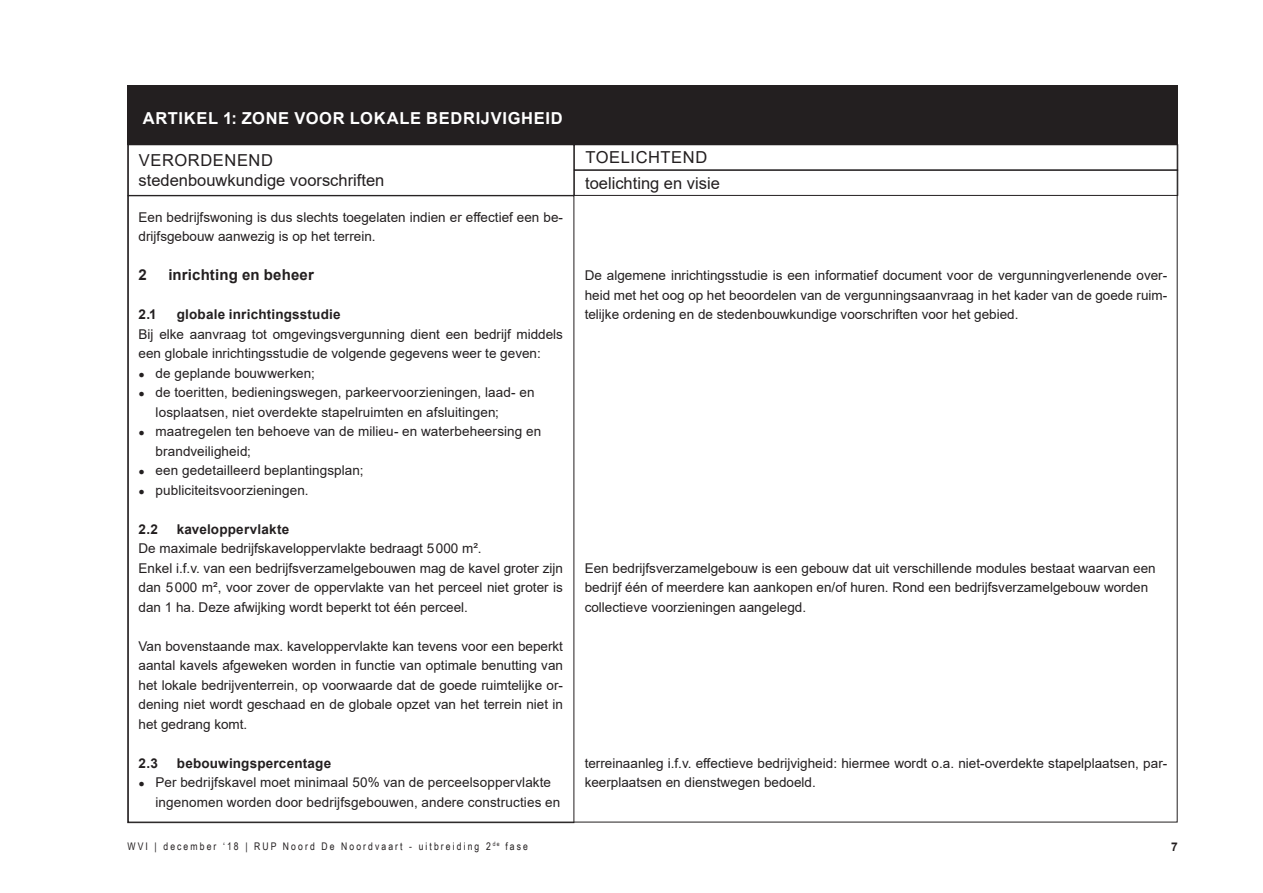
<style>
.page{position:relative;width:1263px;height:893px;background:#fff}
.page>*{position:absolute;margin:0;border:0;box-sizing:border-box;transform-origin:0 0}
.t1{font:16.5px/19.5px "Arial";color:#231f20}
.Lijstnummering_2_tit{font:700 16.5px "Arial";letter-spacing:.04em;color:#fff}
.voorschrift_titel_1{font:700 15px "Arial";letter-spacing:.01em;color:#231f20}
.Standaard{font:13.5px/19.5px "Arial";color:#231f20}
.opsomming_niveau_1{font:13.5px/19.5px "Arial";letter-spacing:.005em;color:#231f20}
.voorschrift_titel_1-2{font:700 13.5px "Arial";letter-spacing:.015em;color:#231f20}
.t2{font:700 12px "Arial";color:#231f20}
.t3{font:10.5px "Arial Narrow";letter-spacing:.2em;color:#231f20}
.s1{font-weight:700;font-size:10.5px}
</style>
<div class="page">
<div style="left:128px;top:145px;width:446px;height:51px;border:1px solid #231f20"></div>
<div style="left:574px;top:170px;width:604px;height:26px;border:1px solid #231f20"></div>
<div style="left:128px;top:85px;width:1050px;height:60px;background:#231f20"></div>
<p class="Lijstnummering_2_tit" style="left:143px;top:107px;width:422px">ARTIKEL 1: ZONE VOOR LOKALE BEDRIJVIGHEID</p>
<p class="t1" style="left:139px;top:151px;width:247px">VERORDENEND stedenbouwkundige voorschriften</p>
<p class="t1" style="left:585px;top:145px;width:136px;line-height:25.5px">TOELICHTEND toelichting en visie</p>
<p class="Standaard" style="left:139px;top:207px;width:426px">Een bedrijfswoning is dus slechts toegelaten indien er effectief een be&shy;drijfsgebouw aanwezig is op het terrein.</p>
<p class="voorschrift_titel_1" style="left:139px;top:264px;width:10px">2</p>
<p class="voorschrift_titel_1" style="left:168px;top:264px;width:147px">inrichting en beheer</p>
<p class="voorschrift_titel_1-2" style="left:139px;top:305px;width:20px">2.1</p>
<p class="voorschrift_titel_1-2" style="left:177px;top:305px;width:165px">globale inrichtingsstudie</p>
<p class="Standaard" style="left:139px;top:324px;width:426px">Bij elke aanvraag tot omgevingsvergunning dient een bedrijf middels een globale inrichtingsstudie de volgende gegevens weer te geven:</p>
<p class="opsomming_niveau_1" style="left:139px;top:363px;width:178px"><span class="s1">●</span> de geplande bouwwerken;</p>
<p class="opsomming_niveau_1" style="left:156px;top:382px;width:380px;text-indent:-17px"><span class="s1">●</span> de toeritten, bedieningswegen, parkeervoorzieningen, laad- en losplaatsen, niet overdekte stapelruimten en afsluitingen;</p>
<p class="opsomming_niveau_1" style="left:156px;top:421px;width:387px;text-indent:-17px"><span class="s1">●</span> maatregelen ten behoeve van de milieu- en waterbeheersing en brandveiligheid;</p>
<p class="opsomming_niveau_1" style="left:139px;top:460px;width:226px"><span class="s1">●</span> een gedetailleerd beplantingsplan;</p>
<p class="opsomming_niveau_1" style="left:139px;top:480px;width:172px"><span class="s1">●</span> publiciteitsvoorzieningen.</p>
<p class="voorschrift_titel_1-2" style="left:139px;top:519px;width:21px">2.2</p>
<p class="voorschrift_titel_1-2" style="left:177px;top:519px;width:114px">kaveloppervlakte</p>
<p class="Standaard" style="left:139px;top:538px;width:345px">De maximale bedrijfskaveloppervlakte bedraagt 5000 m².</p>
<p class="Standaard" style="left:139px;top:558px;width:426px;text-align:justify">Enkel i.f.v. van een bedrijfsverzamelgebouwen mag de kavel groter zijn dan 5000 m², voor zover de oppervlakte van het perceel niet groter is dan 1 ha. Deze afwijking wordt beperkt tot één perceel.</p>
<p class="Standaard" style="left:139px;top:636px;width:426px;text-align:justify">Van bovenstaande max. kaveloppervlakte kan tevens voor een beperkt aantal kavels afgeweken worden in functie van optimale benutting van het lokale bedrijventerrein, op voorwaarde dat de goede ruimtelijke or&shy;dening niet wordt geschaad en de globale opzet van het terrein niet in het gedrang komt.</p>
<p class="voorschrift_titel_1-2" style="left:139px;top:753px;width:21px">2.3</p>
<p class="voorschrift_titel_1-2" style="left:177px;top:753px;width:156px">bebouwingspercentage</p>
<p class="opsomming_niveau_1" style="left:156px;top:772px;width:406px;text-indent:-17px"><span class="s1">●</span> Per bedrijfskavel moet minimaal 50% van de perceelsoppervlakte ingenomen worden door bedrijfsgebouwen, andere constructies en</p>
<p class="Standaard" style="left:585px;top:265px;width:584px;text-align:justify">De algemene inrichtingsstudie is een informatief document voor de vergunningverlenende over&shy;heid met het oog op het beoordelen van de vergunningsaanvraag in het kader van de goede ruim&shy;telijke ordening en de stedenbouwkundige voorschriften voor het gebied.</p>
<p class="Standaard" style="left:585px;top:558px;width:573px">Een bedrijfsverzamelgebouw is een gebouw dat uit verschillende modules bestaat waarvan een bedrijf één of meerdere kan aankopen en/of huren. Rond een bedrijfsverzamelgebouw worden collectieve voorzieningen aangelegd.</p>
<p class="Standaard" style="left:585px;top:753px;width:584px">terreinaanleg i.f.v. effectieve bedrijvigheid: hiermee wordt o.a. niet-overdekte stapelplaatsen, par&shy;keerplaatsen en dienstwegen bedoeld.</p>
<p class="t3" style="left:128px;top:838px;width:402px">WVI | december ‘18 | RUP Noord De Noordvaart - uitbreiding 2 <sup>de</sup> fase</p>
<p class="t2" style="left:1171px;top:838px;width:8px">7</p>
</div>
